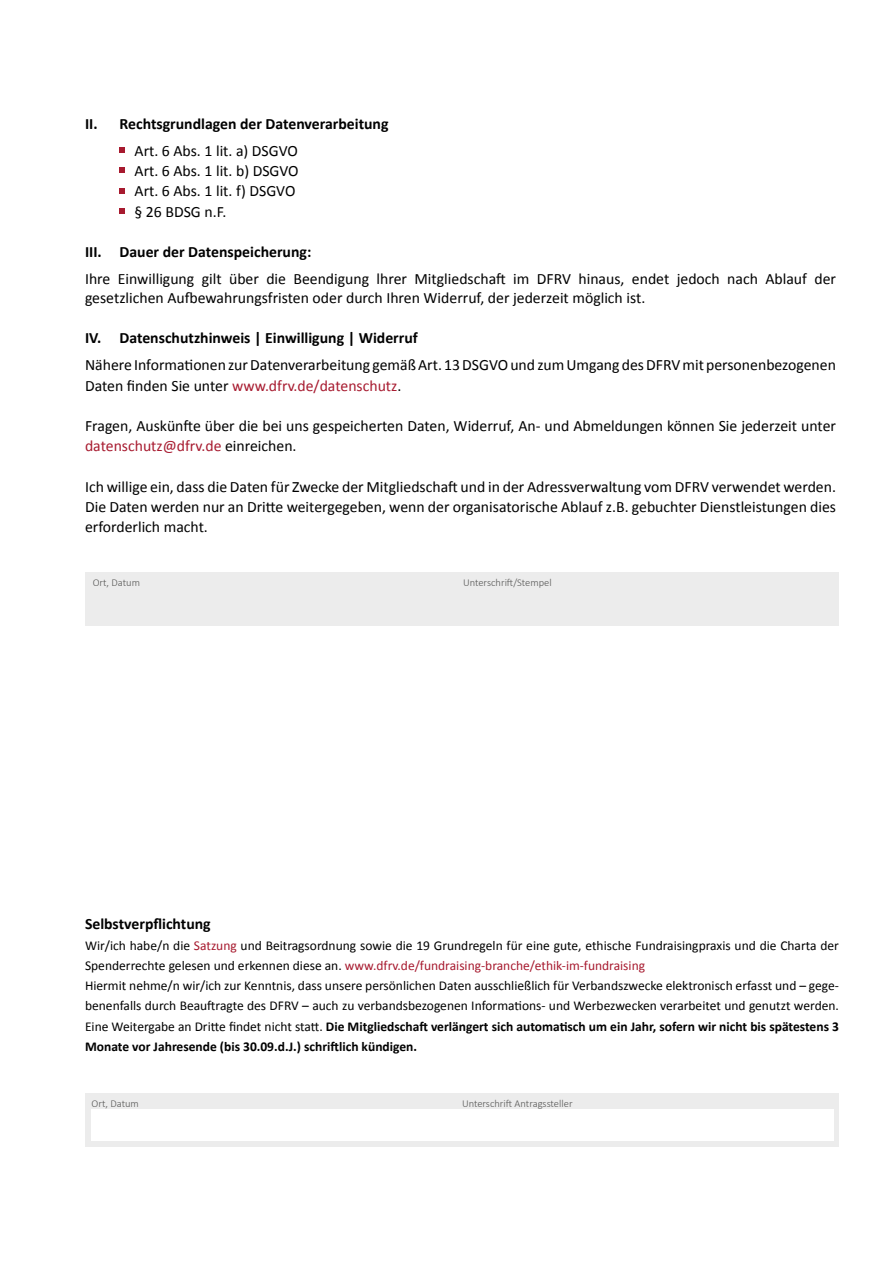
<style>
.page{position:relative;width:893px;height:1263px;background:#fff}
.page>*{position:absolute;margin:0;border:0;box-sizing:border-box;transform-origin:0 0}
.t1{font:15.75px/20.2px "Calibri";color:#000}
.t2{font:700 15.75px "Calibri";color:#000}
.t3{font:13.5px/20.2px "Calibri";color:#000}
.t4{font:300 10.5px "Calibri";color:#565655}
.s1{color:#a71a2f}
.s2{font-weight:700}
</style>
<div class="page">
<svg style="left:120px;top:147px;width:5px;height:6px"></svg>
<svg style="left:120px;top:168px;width:5px;height:5px"></svg>
<svg style="left:120px;top:188px;width:5px;height:5px"></svg>
<svg style="left:120px;top:208px;width:5px;height:5px"></svg>
<div style="left:85px;top:572px;width:754px;height:53px;background:#ececec"></div>
<div style="left:85px;top:1093px;width:754px;height:53px;background:#ececec"></div>
<div style="left:91px;top:1110px;width:742px;height:31px;background:#fff"></div>
<p class="t2" style="left:85px;top:112px;width:305px">II. Rechtsgrundlagen der Datenverarbeitung</p>
<p class="t1" style="left:135px;top:140px;width:166px">Art. 6 Abs. 1 lit. a) DSGVO<br>Art. 6 Abs. 1 lit. b) DSGVO<br>Art. 6 Abs. 1 lit. f) DSGVO § 26 BDSG n.F.</p>
<p class="t2" style="left:85px;top:241px;width:228px">III. Dauer der Datenspeicherung:</p>
<p class="t1" style="left:85px;top:269px;width:752px;line-height:18.9px">Ihre Einwilligung gilt über die Beendigung lhrer Mitgliedschaft im DFRV hinaus, endet jedoch nach Ablauf der gesetzlichen Aufbewahrungsfristen oder durch Ihren Widerruf, der jederzeit möglich ist.</p>
<p class="t2" style="left:85px;top:327px;width:334px">IV. Datenschutzhinweis | Einwilligung | Widerruf</p>
<p class="t1" style="left:85px;top:355px;width:752px">Nähere Informationen zur Datenverarbeitung gemäß Art. 13 DSGVO und zum Umgang des DFRV mit personenbezogenen<br>Daten finden Sie unter <span class="s1">www.dfrv.de/datenschutz</span>.</p>
<p class="t1" style="left:85px;top:415px;width:752px">Fragen, Auskünfte über die bei uns gespeicherten Daten, Widerruf, An- und Abmeldungen können Sie jederzeit unter <span class="s1">datenschutz@dfrv.de</span> einreichen.</p>
<p class="t1" style="left:85px;top:476px;width:752px;text-align:justify">Ich willige ein, dass die Daten für Zwecke der Mitgliedschaft und in der Adressverwaltung vom DFRV verwendet werden.<br>Die Daten werden nur an Dritte weitergegeben, wenn der organisatorische Ablauf z.B. gebuchter Dienstleistungen dies erforderlich macht.</p>
<p class="t4" style="left:93px;top:576px;width:49px">Ort, Datum</p>
<p class="t4" style="left:463px;top:576px;width:90px">Unterschrift/Stempel</p>
<p class="t2" style="left:85px;top:913px;width:127px">Selbstverpflichtung</p>
<p class="t3" style="left:85px;top:934px;width:755px">Wir/ich habe/n die <span class="s1">Satzung</span> und Beitragsordnung sowie die 19 Grundregeln für eine gute, ethische Fundraisingpraxis und die Charta der Spenderrechte gelesen und erkennen diese an. <span class="s1">www.dfrv.de/fundraising-branche/ethik-im-fundraising<br></span>Hiermit nehme/n wir/ich zur Kenntnis, dass unsere persönlichen Daten ausschließlich für Verbandszwecke elektronisch erfasst und – gege&shy;benenfalls durch Beauftragte des DFRV – auch zu verbandsbezogenen Informations- und Werbezwecken verarbeitet und genutzt werden.<br>Eine Weitergabe an Dritte findet nicht statt. <span class="s2">Die Mitgliedschaft verlängert sich automatisch um ein Jahr, sofern wir nicht bis spätestens 3<br>Monate vor Jahresende (bis 30.09.d.J.) schriftlich kündigen.</span></p>
<p class="t4" style="left:92px;top:1097px;width:49px">Ort, Datum</p>
<p class="t4" style="left:462px;top:1097px;width:112px">Unterschrift Antragssteller</p>
</div>
